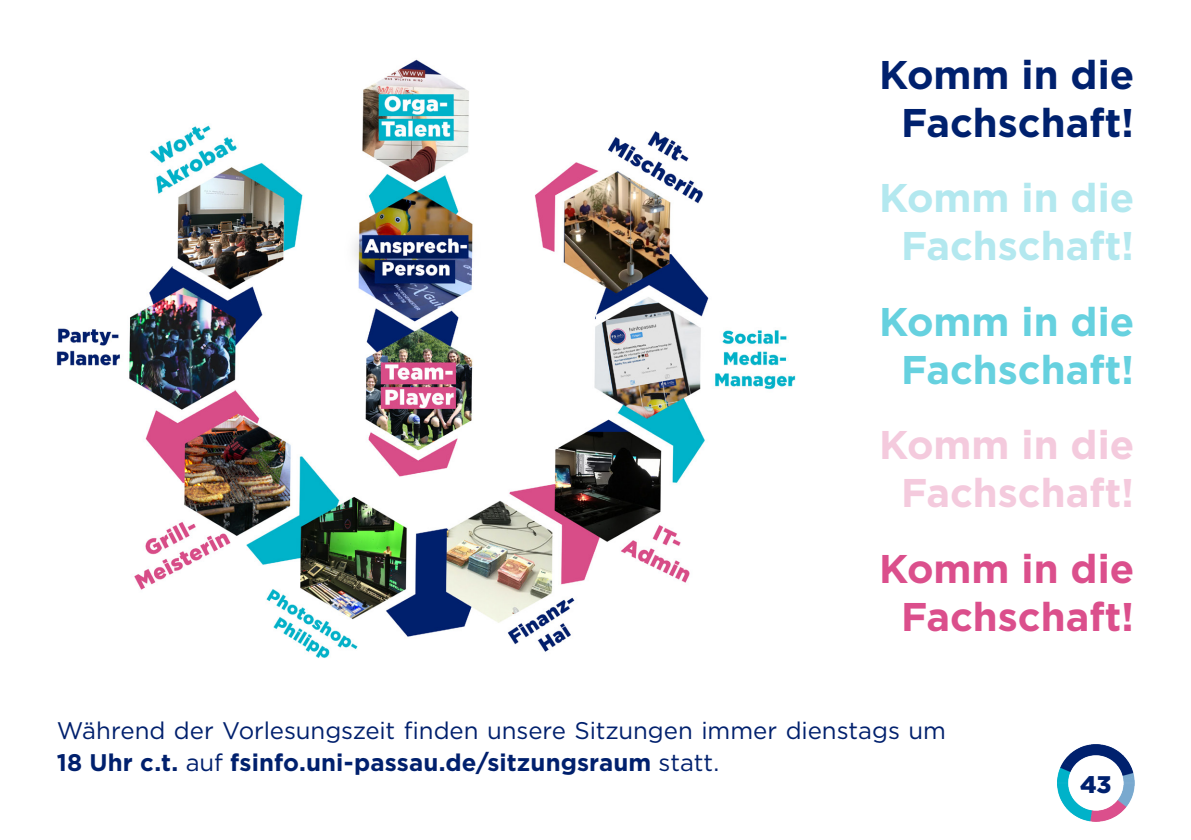
<style>
.page{position:relative;width:1191px;height:840px;background:#fff}
.page>*{position:absolute;margin:0;border:0;box-sizing:border-box;transform-origin:0 0}
.U1{font:700 40px "Gotham";color:#00216e}
.U1-2{font:700 40px "Gotham";color:#b3e8ef}
.U1-3{font:700 40px "Gotham";color:#66d1df}
.U1-4{font:700 40px "Gotham";color:#f4cadd}
.U1-5{font:700 40px "Gotham";color:#db4f8c}
.Fließtext{font:24px/32px "Gotham";color:#00206d}
.t1{font:900 24px "Gotham";color:#00216e}
.s1{font-weight:700}
</style>
<div class="page">
<img style="left:57px;top:59px;width:738px;height:599px">
<img style="left:1057px;top:744px;width:77px;height:77px">
<p class="U1" style="left:879px;top:48px;width:257px">Komm in die</p>
<p class="U1" style="left:901px;top:96px;width:235px">Fachschaft!</p>
<p class="U1-2" style="left:879px;top:171px;width:257px">Komm in die</p>
<p class="U1-2" style="left:901px;top:219px;width:235px">Fachschaft!</p>
<p class="U1-3" style="left:879px;top:295px;width:257px">Komm in die</p>
<p class="U1-3" style="left:901px;top:343px;width:235px">Fachschaft!</p>
<p class="U1-4" style="left:879px;top:418px;width:257px">Komm in die</p>
<p class="U1-4" style="left:901px;top:466px;width:235px">Fachschaft!</p>
<p class="U1-5" style="left:879px;top:541px;width:257px">Komm in die</p>
<p class="U1-5" style="left:901px;top:589px;width:235px">Fachschaft!</p>
<p class="Fließtext" style="left:57px;top:714px;width:890px">Während der Vorlesungszeit finden unsere Sitzungen immer dienstags um<br><span class="s1">18 Uhr c.t.</span> auf <span class="s1">fsinfo.uni-passau.de/sitzungsraum</span> statt.</p>
<p class="t1" style="left:1080px;top:767px;width:33px">43</p>
</div>
